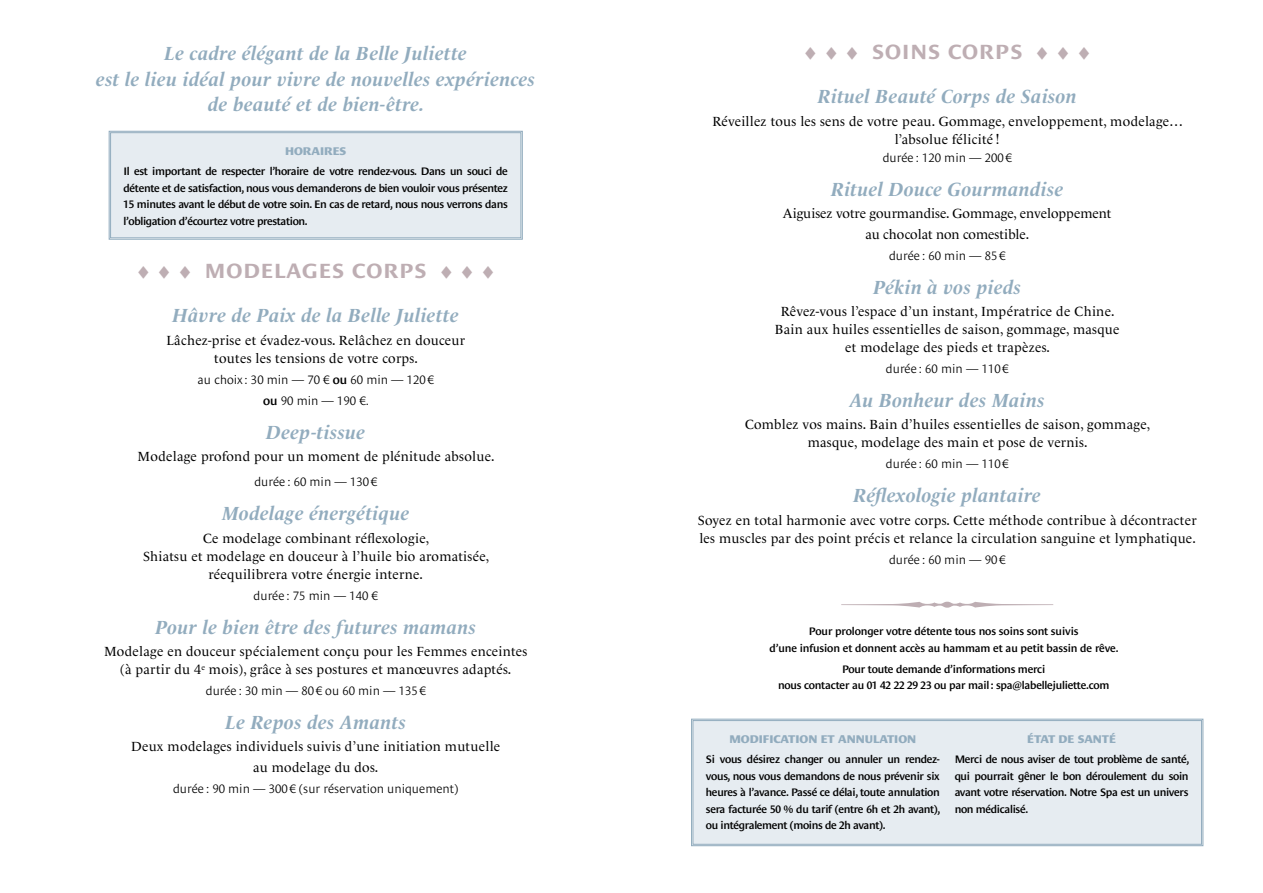
<style>
.page{position:relative;width:1263px;height:893px;background:#fff}
.page>*{position:absolute;margin:0;border:0;box-sizing:border-box;transform-origin:0 0}
.t1{font:700 21px "Le Monde Sans Ptf";letter-spacing:.045em;color:#beaeb3}
.t2{font:italic 700 19.35px/25.5px "Le Monde Livre Ptf";letter-spacing:.02em;color:#92acbe;text-align:center}
.t3{font:13.5px/18px "Le Monde Livre Ptf";letter-spacing:.02em;color:#000;text-align:center}
.t4{font:13.5px/21px "Le Monde Livre Ptf";color:#000;text-align:center}
.t5{font:300 12.45px/21px "Le Monde Sans Ptf";color:#000;text-align:center}
.t6{font:800 11.4px "Le Monde Sans Ptf";color:#92acbe}
.t7{font:600 11.1px/16.5px "Le Monde Sans Ptf";letter-spacing:-.02em;color:#000;text-align:justify}
.s1{font-size:17.55px}
.s2{font-weight:600}
</style>
<div class="page">
<svg style="left:841px;top:602px;width:212px;height:6px"></svg>
<svg style="left:691px;top:718px;width:513px;height:129px;background:#c2d0da"></svg>
<div style="left:693px;top:720px;width:509px;height:125px;background:#e6ecf1"></div>
<svg style="left:108px;top:130px;width:415px;height:110px;background:#becdd8"></svg>
<div style="left:110px;top:132px;width:411px;height:106px;background:#e6ecf1"></div>
<h2 class="t2" style="left:96px;top:39px;width:440px">Le cadre élégant de la Belle Juliette<br>est le lieu idéal pour vivre de nouvelles expériences de beauté et de bien-être.</h2>
<p class="t6" style="left:285px;top:142px;width:63px">HORAIRES</p>
<p class="t7" style="left:123px;top:162px;width:386px">Il est important de respecter l’horaire de votre rendez-vous. Dans un souci de détente et de satisfaction, nous vous demanderons de bien vouloir vous présentez 15 minutes avant le début de votre soin. En cas de retard, nous nous verrons dans l’obligation d’écourtez votre prestation.</p>
<h1 class="t1" style="left:136px;top:255px;width:360px"><span class="s1">◆ ◆ ◆</span> MODELAGES CORPS <span class="s1">◆ ◆ ◆</span></h1>
<h2 class="t2" style="left:173px;top:302px;width:288px">Hâvre de Paix de la Belle Juliette</h2>
<p class="t3" style="left:166px;top:330px;width:300px">Lâchez-prise et évadez-vous. Relâchez en douceur toutes les tensions de votre corps.</p>
<p class="t5" style="left:198px;top:367px;width:238px">au choix : 30 min — 70 € <span class="s2">ou</span> 60 min — 120€ <span class="s2">ou</span> 90 min — 190 €.</p>
<h2 class="t2" style="left:266px;top:418px;width:101px">Deep-tissue</h2>
<p class="t3" style="left:138px;top:446px;width:358px">Modelage profond pour un moment de plénitude absolue.</p>
<p class="t5" style="left:254px;top:470px;width:124px">durée : 60 min — 130€</p>
<h2 class="t2" style="left:222px;top:500px;width:189px">Modelage énergétique</h2>
<p class="t3" style="left:143px;top:528px;width:348px">Ce modelage combinant réflexologie,<br>Shiatsu et modelage en douceur à l’huile bio aromatisée, réequilibrera votre énergie interne.</p>
<p class="t5" style="left:254px;top:584px;width:126px">durée : 75 min — 140 €</p>
<h2 class="t2" style="left:155px;top:613px;width:322px">Pour le bien être des futures mamans</h2>
<p class="t3" style="left:104px;top:641px;width:425px">Modelage en douceur spécialement conçu pour les Femmes enceintes (à partir du 4<sup>e</sup> mois), grâce à ses postures et manœuvres adaptés.</p>
<p class="t5" style="left:206px;top:679px;width:222px">durée : 30 min — 80€ ou 60 min — 135€</p>
<h2 class="t2" style="left:225px;top:708px;width:182px">Le Repos des Amants</h2>
<p class="t3" style="left:131px;top:735px;width:371px;line-height:21px">Deux modelages individuels suivis d’une initiation mutuelle au modelage du dos.</p>
<p class="t5" style="left:173px;top:777px;width:287px">durée : 90 min — 300€ (sur réservation uniquement)</p>
<h1 class="t1" style="left:803px;top:36px;width:289px"><span class="s1">◆ ◆ ◆</span> SOINS CORPS <span class="s1">◆ ◆ ◆</span></h1>
<h2 class="t2" style="left:818px;top:83px;width:261px">Rituel Beauté Corps de Saison</h2>
<p class="t3" style="left:712px;top:111px;width:472px">Réveillez tous les sens de votre peau. Gommage, enveloppement, modelage… l’absolue félicité !</p>
<p class="t5" style="left:883px;top:145px;width:131px">durée : 120 min — 200€</p>
<h2 class="t2" style="left:831px;top:175px;width:234px">Rituel Douce Gourmandise</h2>
<p class="t4" style="left:783px;top:201px;width:330px">Aiguisez votre gourmandise. Gommage, enveloppement au chocolat non comestible.</p>
<p class="t5" style="left:889px;top:244px;width:118px">durée : 60 min — 85€</p>
<h2 class="t2" style="left:873px;top:273px;width:149px">Pékin à vos pieds</h2>
<p class="t3" style="left:775px;top:301px;width:346px">Rêvez-vous l’espace d’un instant, Impératrice de Chine.<br>Bain aux huiles essentielles de saison, gommage, masque et modelage des pieds et trapèzes.</p>
<p class="t5" style="left:886px;top:357px;width:124px">durée : 60 min — 110€</p>
<h2 class="t2" style="left:850px;top:386px;width:196px">Au Bonheur des Mains</h2>
<p class="t3" style="left:745px;top:414px;width:407px">Comblez vos mains. Bain d’huiles essentielles de saison, gommage, masque, modelage des main et pose de vernis.</p>
<p class="t5" style="left:886px;top:452px;width:124px">durée : 60 min — 110€</p>
<h2 class="t2" style="left:853px;top:482px;width:189px">Réflexologie plantaire</h2>
<p class="t3" style="left:698px;top:510px;width:500px;text-align:left">Soyez en total harmonie avec votre corps. Cette méthode contribue à décontracter les muscles par des point précis et relance la circulation sanguine et lymphatique.</p>
<p class="t5" style="left:889px;top:547px;width:118px">durée : 60 min — 90€</p>
<p class="t7" style="left:769px;top:622px;width:351px;text-align:center">Pour prolonger votre détente tous nos soins sont suivis<br>d’une infusion et donnent accès au hammam et au petit bassin de rêve.</p>
<p class="t7" style="left:778px;top:659px;width:333px;text-align:center">Pour toute demande d’informations merci<br>nous contacter au 01 42 22 29 23 ou par mail : spa@labellejuliette.com</p>
<p class="t6" style="left:729px;top:730px;width:188px">MODIFICATION ET ANNULATION</p>
<p class="t7" style="left:706px;top:750px;width:236px">Si vous désirez changer ou annuler un rendez&shy;vous, nous vous demandons de nous prévenir six heures à l’avance. Passé ce délai, toute annulation sera facturée 50 % du tarif (entre 6h et 2h avant), ou intégralement (moins de 2h avant).</p>
<p class="t6" style="left:1027px;top:730px;width:90px">ÉTAT DE SANTÉ</p>
<p class="t7" style="left:955px;top:750px;width:236px">Merci de nous aviser de tout problème de santé, qui pourrait gêner le bon déroulement du soin avant votre réservation. Notre Spa est un univers non médicalisé.</p>
</div>
